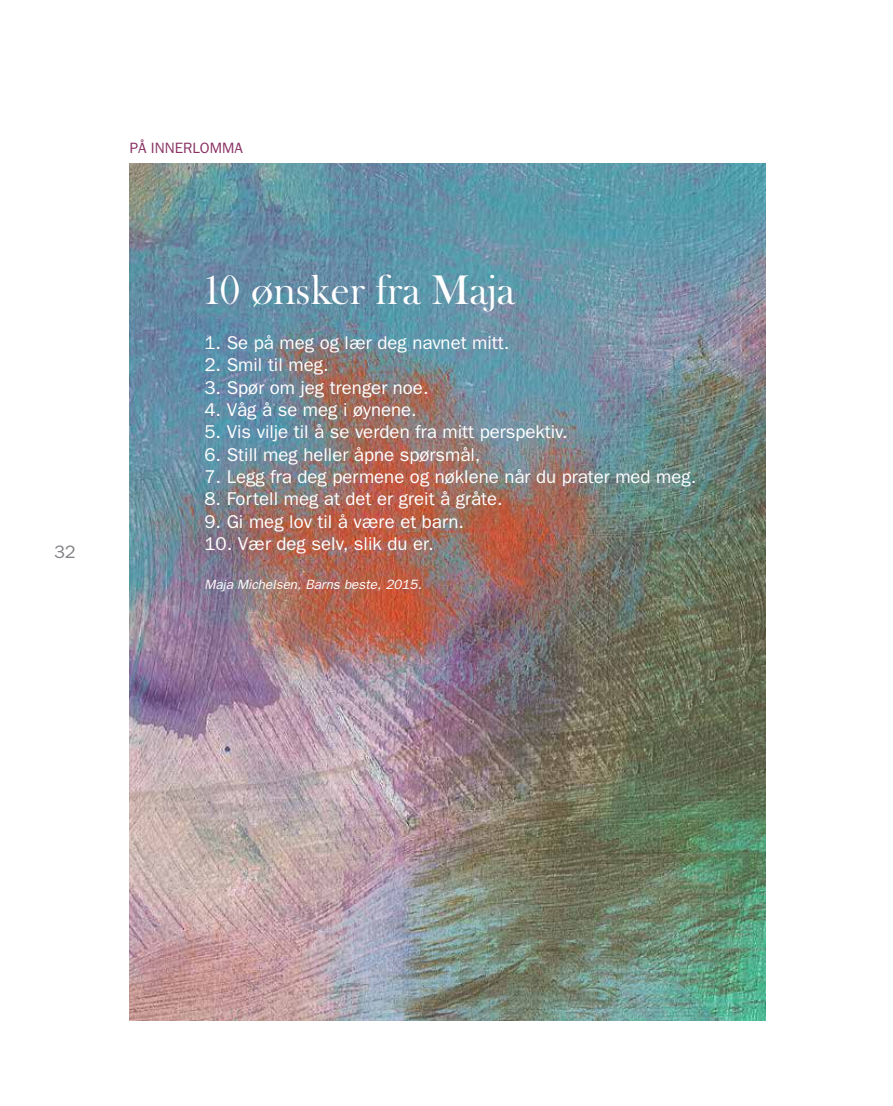
<style>
.page{position:relative;width:893px;height:1106px;background:#fff}
.page>*{position:absolute;margin:0;border:0;box-sizing:border-box;transform-origin:0 0}
.t1{font:42.75px "Baskerville Old Face EF";color:#fff}
.t2{font:18.6px "Franklin Gothic";color:#fff}
.t3{font:18px "Franklin Gothic";color:#808285}
.t4{font:15px "Franklin Gothic";color:#8a3164}
.t5{font:italic 13.5px "Franklin Gothic";color:#fff}
</style>
<div class="page">
<img style="left:130px;top:164px;width:636px;height:856px">
<p class="t3" style="left:54px;top:541px;width:23px">32</p>
<p class="t4" style="left:130px;top:139px;width:115px">PÅ INNERLOMMA</p>
<h1 class="t1" style="left:204px;top:267px;width:312px">10 ønsker fra Maja</h1>
<p class="t2" style="left:204px;top:332px;width:307px">1. Se på meg og lær deg navnet mitt.</p>
<p class="t2" style="left:204px;top:354px;width:126px">2. Smil til meg.</p>
<p class="t2" style="left:204px;top:376px;width:226px">3. Spør om jeg trenger noe.</p>
<p class="t2" style="left:204px;top:399px;width:214px">4. Våg å se meg i øynene.</p>
<p class="t2" style="left:204px;top:421px;width:365px">5. Vis vilje til å se verden fra mitt perspektiv.</p>
<p class="t2" style="left:204px;top:443px;width:278px">6. Still meg heller åpne spørsmål,</p>
<p class="t2" style="left:204px;top:466px;width:494px">7. Legg fra deg permene og nøklene når du prater med meg.</p>
<p class="t2" style="left:204px;top:488px;width:300px">8. Fortell meg at det er greit å gråte.</p>
<p class="t2" style="left:204px;top:510px;width:261px">9. Gi meg lov til å være et barn.</p>
<p class="t2" style="left:204px;top:533px;width:231px">10. Vær deg selv, slik du er.</p>
<p class="t5" style="left:204px;top:576px;width:219px">Maja Michelsen, Barns beste, 2015.</p>
</div>
